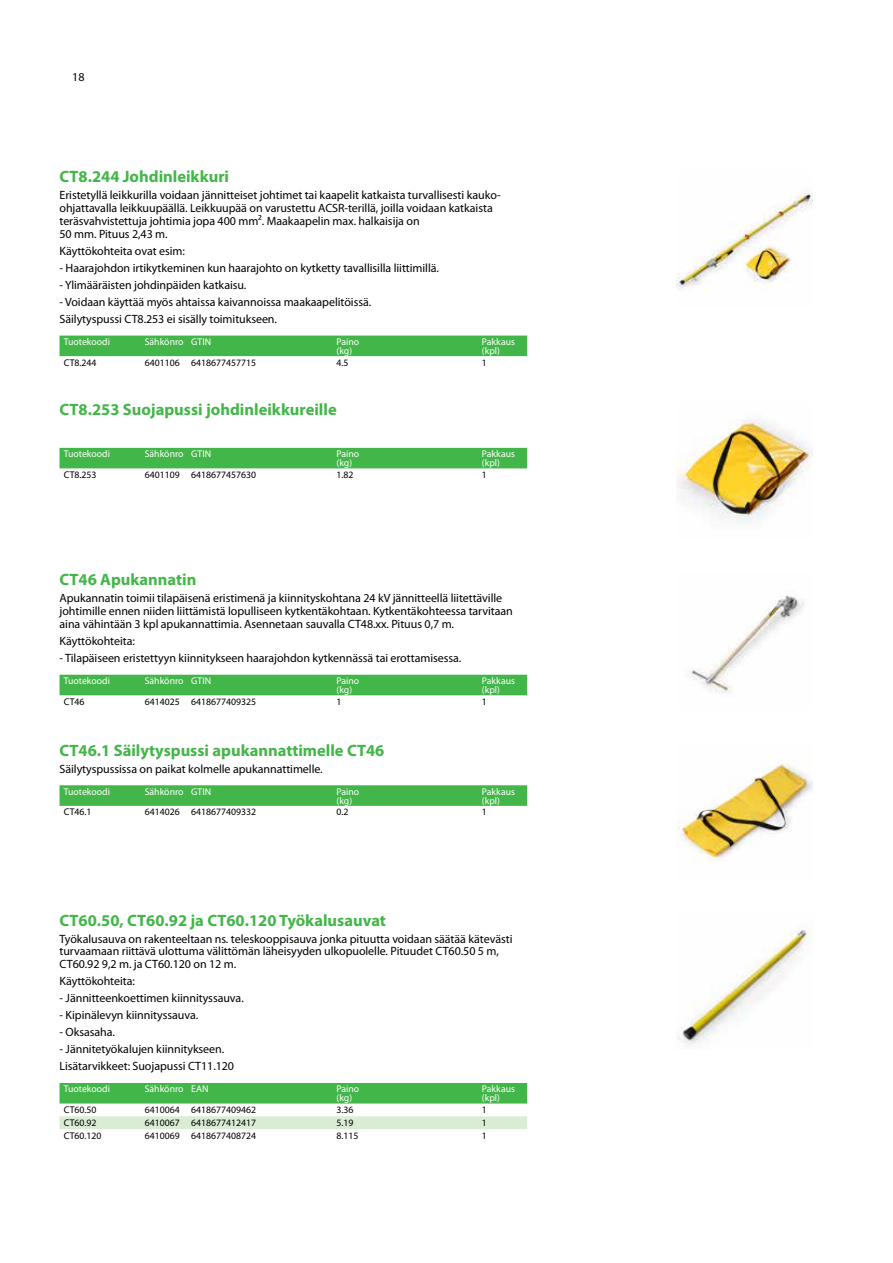
<style>
.page{position:relative;width:893px;height:1263px;background:#fff}
.page>*{position:absolute;margin:0;border:0;box-sizing:border-box;transform-origin:0 0}
.t1{font:700 16.5px "Myriad Pro";color:#43b649}
.t2{font:12px/12.8px "Myriad Pro";letter-spacing:-.005em;color:#000}
.t3{font:9.75px "Myriad Pro";color:#000}
.t4{font:9.75px/9px "Myriad Pro";color:#fff}
</style>
<div class="page">
<div style="left:60px;top:336px;width:467px;height:20px;background:#43b649"></div>
<img style="left:676px;top:189px;width:136px;height:102px">
<div style="left:60px;top:448px;width:467px;height:20px;background:#43b649"></div>
<img style="left:676px;top:419px;width:136px;height:105px">
<div style="left:60px;top:675px;width:467px;height:20px;background:#43b649"></div>
<img style="left:689px;top:595px;width:115px;height:99px">
<svg style="left:60px;top:785px;width:467px;height:21px;background:#46b74c"></svg>
<img style="left:676px;top:764px;width:136px;height:100px">
<div style="left:60px;top:1083px;width:467px;height:20px;background:#43b649"></div>
<svg style="left:60px;top:1116px;width:467px;height:13px;background:#daecd5"></svg>
<img style="left:676px;top:930px;width:136px;height:114px">
<p class="t2" style="left:72px;top:71px;width:14px">18</p>
<h1 class="t1" style="left:60px;top:166px;width:171px">CT8.244 Johdinleikkuri</h1>
<p class="t2" style="left:60px;top:189px;width:443px">Eristetyllä leikkurilla voidaan jännitteiset johtimet tai kaapelit katkaista turvallisesti kauko&shy;ohjattavalla leikkuupäällä. Leikkuupää on varustettu ACSR-terillä, joilla voidaan katkaista teräsvahvistettuja johtimia jopa 400 mm². Maakaapelin max. halkaisija on<br>50 mm. Pituus 2,43 m.</p>
<p class="t2" style="left:60px;top:244px;width:127px">Käyttökohteita ovat esim:</p>
<p class="t2" style="left:60px;top:261px;width:381px">- Haarajohdon irtikytkeminen kun haarajohto on kytketty tavallisilla liittimillä.</p>
<p class="t2" style="left:60px;top:278px;width:188px">- Ylimääräisten johdinpäiden katkaisu.</p>
<p class="t2" style="left:60px;top:293px;width:313px;line-height:17px">- Voidaan käyttää myös ahtaissa kaivannoissa maakaapelitöissä.<br>Säilytyspussi CT8.253 ei sisälly toimitukseen.</p>
<p class="t4" style="left:64px;top:337px;width:48px">Tuotekoodi</p>
<p class="t4" style="left:145px;top:337px;width:68px">Sähkönro GTIN</p>
<p class="t4" style="left:337px;top:337px;width:24px">Paino (kg)</p>
<p class="t4" style="left:482px;top:337px;width:35px">Pakkaus (kpl)</p>
<p class="t3" style="left:64px;top:356px;width:34px">CT8.244</p>
<p class="t3" style="left:145px;top:356px;width:113px">6401106 6418677457715</p>
<p class="t3" style="left:337px;top:356px;width:14px">4.5</p>
<p class="t3" style="left:482px;top:356px;width:7px">1</p>
<h1 class="t1" style="left:60px;top:399px;width:279px">CT8.253 Suojapussi johdinleikkureille</h1>
<p class="t4" style="left:64px;top:449px;width:48px">Tuotekoodi</p>
<p class="t4" style="left:145px;top:449px;width:68px">Sähkönro GTIN</p>
<p class="t4" style="left:337px;top:449px;width:24px">Paino (kg)</p>
<p class="t4" style="left:482px;top:449px;width:35px">Pakkaus (kpl)</p>
<p class="t3" style="left:64px;top:469px;width:34px">CT8.253</p>
<p class="t3" style="left:145px;top:469px;width:113px">6401109 6418677457630</p>
<p class="t3" style="left:337px;top:469px;width:19px">1.82</p>
<p class="t3" style="left:482px;top:469px;width:7px">1</p>
<h1 class="t1" style="left:60px;top:569px;width:138px">CT46 Apukannatin</h1>
<p class="t2" style="left:60px;top:592px;width:455px">Apukannatin toimii tilapäisenä eristimenä ja kiinnityskohtana 24 kV jännitteellä liitettäville johtimille ennen niiden liittämistä lopulliseen kytkentäkohtaan. Kytkentäkohteessa tarvitaan aina vähintään 3 kpl apukannattimia. Asennetaan sauvalla CT48.xx. Pituus 0,7 m.</p>
<p class="t2" style="left:60px;top:634px;width:77px">Käyttökohteita:</p>
<p class="t2" style="left:60px;top:651px;width:403px">- Tilapäiseen eristettyyn kiinnitykseen haarajohdon kytkennässä tai erottamisessa.</p>
<p class="t4" style="left:64px;top:676px;width:48px">Tuotekoodi</p>
<p class="t4" style="left:145px;top:676px;width:68px">Sähkönro GTIN</p>
<p class="t4" style="left:337px;top:676px;width:24px">Paino (kg)</p>
<p class="t4" style="left:482px;top:676px;width:35px">Pakkaus (kpl)</p>
<p class="t3" style="left:64px;top:695px;width:22px">CT46</p>
<p class="t3" style="left:145px;top:695px;width:113px">6414025 6418677409325</p>
<p class="t3" style="left:337px;top:695px;width:7px">1</p>
<p class="t3" style="left:482px;top:695px;width:7px">1</p>
<h1 class="t1" style="left:60px;top:739px;width:326px">CT46.1 Säilytyspussi apukannattimelle CT46</h1>
<p class="t2" style="left:60px;top:762px;width:265px">Säilytyspussissa on paikat kolmelle apukannattimelle.</p>
<p class="t4" style="left:64px;top:787px;width:48px">Tuotekoodi</p>
<p class="t4" style="left:145px;top:787px;width:68px">Sähkönro GTIN</p>
<p class="t4" style="left:337px;top:787px;width:24px">Paino (kg)</p>
<p class="t4" style="left:482px;top:787px;width:35px">Pakkaus (kpl)</p>
<p class="t3" style="left:64px;top:806px;width:29px">CT46.1</p>
<p class="t3" style="left:145px;top:806px;width:113px">6414026 6418677409332</p>
<p class="t3" style="left:337px;top:806px;width:14px">0.2</p>
<p class="t3" style="left:482px;top:806px;width:7px">1</p>
<h1 class="t1" style="left:60px;top:909px;width:328px">CT60.50, CT60.92 ja CT60.120 Työkalusauvat</h1>
<p class="t2" style="left:60px;top:932px;width:454px">Työkalusauva on rakenteeltaan ns. teleskooppisauva jonka pituutta voidaan säätää kätevästi turvaamaan riittävä ulottuma välittömän läheisyyden ulkopuolelle. Pituudet CT60.50 5 m,<br>CT60.92 9,2 m. ja CT60.120 on 12 m.</p>
<p class="t2" style="left:60px;top:974px;width:77px">Käyttökohteita:</p>
<p class="t2" style="left:60px;top:991px;width:186px">- Jännitteenkoettimen kiinnityssauva.</p>
<p class="t2" style="left:60px;top:1008px;width:140px">- Kipinälevyn kiinnityssauva.</p>
<p class="t2" style="left:60px;top:1025px;width:57px">- Oksasaha.</p>
<p class="t2" style="left:60px;top:1040px;width:176px;line-height:17px">- Jännitetyökalujen kiinnitykseen.<br>Lisätarvikkeet: Suojapussi CT11.120</p>
<p class="t4" style="left:64px;top:1084px;width:48px">Tuotekoodi</p>
<p class="t4" style="left:145px;top:1084px;width:65px">Sähkönro EAN</p>
<p class="t4" style="left:337px;top:1084px;width:24px">Paino (kg)</p>
<p class="t4" style="left:482px;top:1084px;width:35px">Pakkaus (kpl)</p>
<p class="t3" style="left:64px;top:1104px;width:34px">CT60.50</p>
<p class="t3" style="left:145px;top:1104px;width:113px">6410064 6418677409462</p>
<p class="t3" style="left:337px;top:1104px;width:19px">3.36</p>
<p class="t3" style="left:482px;top:1104px;width:7px">1</p>
<p class="t3" style="left:64px;top:1116px;width:34px">CT60.92</p>
<p class="t3" style="left:145px;top:1116px;width:113px">6410067 6418677412417</p>
<p class="t3" style="left:337px;top:1116px;width:19px">5.19</p>
<p class="t3" style="left:482px;top:1116px;width:7px">1</p>
<p class="t3" style="left:64px;top:1129px;width:39px">CT60.120</p>
<p class="t3" style="left:145px;top:1129px;width:113px">6410069 6418677408724</p>
<p class="t3" style="left:337px;top:1129px;width:24px">8.115</p>
<p class="t3" style="left:482px;top:1129px;width:7px">1</p>
</div>
